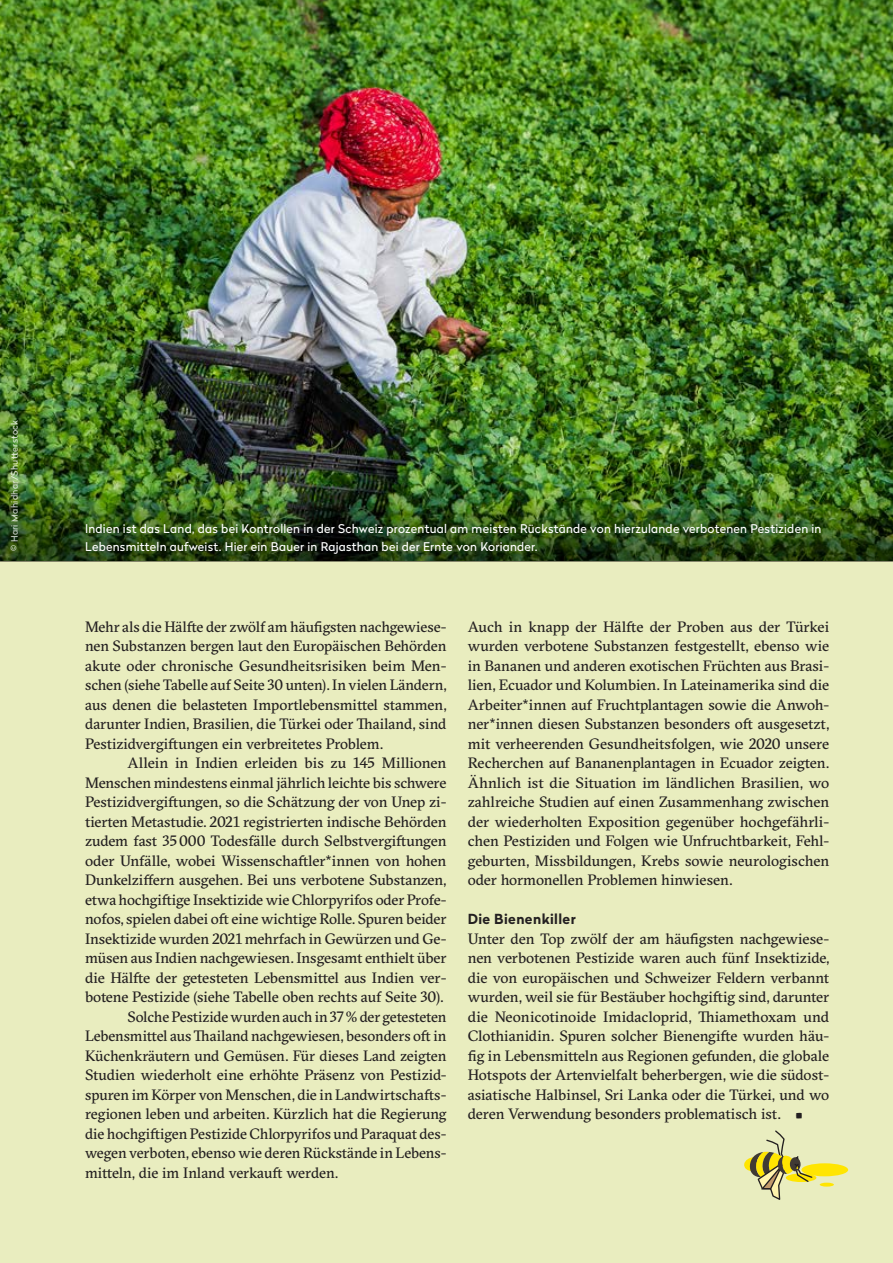
<style>
.page{position:relative;width:893px;height:1263px;background:#e9edbf}
.page>*{position:absolute;margin:0;border:0;box-sizing:border-box;transform-origin:0 0}
.t1{font:15px/19.5px "GT Sectra";letter-spacing:-.01em;color:#231f20;text-align:justify}
.t2{font:700 13.8px "Radikal";letter-spacing:.03em;color:#231f20}
.t3{font:12px/17.7px "Radikal";letter-spacing:.02em;color:#fff}
.t4{font:9px "Radikal";letter-spacing:.03em;color:#fff}
</style>
<div class="page">
<img style="left:0;top:0;width:893px;height:472px">
<img style="left:0;top:472px;width:893px;height:89px">
<div style="left:801px;top:1163px;width:47px;height:13px;background:#ffe501;border-radius:50%"></div>
<div style="left:786px;top:1173px;width:30px;height:9px;background:#ffe501;border-radius:50%"></div>
<hr style="left:820px;top:1183px;width:14px;height:3px;background:#ffe501;border-radius:50%">
<svg style="left:744px;top:1130px;width:69px;height:70px"></svg>
<p class="t4" style="left:8px;top:551px;width:133px;rotate:-90deg">© Hari Mahidhar/Shutterstock</p>
<p class="t3" style="left:85px;top:519px;width:738px">Indien ist das Land, das bei Kontrollen in der Schweiz prozentual am meisten Rückstände von hierzulande verbotenen Pestiziden in<br>Lebensmitteln aufweist. Hier ein Bauer in Rajasthan bei der Ernte von Koriander.</p>
<p class="t1" style="left:85px;top:617px;width:363px">Mehr als die Hälfte der zwölf am häufigsten nachgewiese&shy;nen Substanzen bergen laut den Europäischen Behörden akute oder chronische Gesundheitsrisiken beim Men&shy;schen (siehe Tabelle auf Seite 30 unten). In vielen Ländern, aus denen die belasteten Importlebensmittel stammen, darunter Indien, Brasilien, die Türkei oder Thailand, sind Pestizidvergiftungen ein verbreitetes Problem.</p>
<p class="t1" style="left:128px;top:753px;width:320px">Allein in Indien erleiden bis zu 145 Millionen</p>
<p class="t1" style="left:85px;top:773px;width:363px">Menschen mindestens einmal jährlich leichte bis schwere</p>
<p class="t1" style="left:85px;top:792px;width:363px">Pestizidvergiftungen, so die Schätzung der von Unep zi-</p>
<p class="t1" style="left:85px;top:812px;width:363px">tierten Metastudie. 2021 registrierten indische Behörden</p>
<p class="t1" style="left:85px;top:831px;width:363px">zudem fast 35000 Todesfälle durch Selbstvergiftungen</p>
<p class="t1" style="left:85px;top:851px;width:363px">oder Unfälle, wobei Wissenschaftler*innen von hohen</p>
<p class="t1" style="left:85px;top:870px;width:363px">Dunkelziffern ausgehen. Bei uns verbotene Substanzen,</p>
<p class="t1" style="left:85px;top:890px;width:363px">etwa hochgiftige Insektizide wie Chlorpyrifos oder Profe-</p>
<p class="t1" style="left:85px;top:909px;width:363px">nofos, spielen dabei oft eine wichtige Rolle. Spuren beider</p>
<p class="t1" style="left:85px;top:929px;width:363px">Insektizide wurden 2021 mehrfach in Gewürzen und Ge-</p>
<p class="t1" style="left:85px;top:948px;width:363px">müsen aus Indien nachgewiesen. Insgesamt enthielt über</p>
<p class="t1" style="left:85px;top:968px;width:363px">die Hälfte der getesteten Lebensmittel aus Indien ver-</p>
<p class="t1" style="left:85px;top:987px;width:360px">botene Pestizide (siehe Tabelle oben rechts auf Seite 30).</p>
<p class="t1" style="left:128px;top:1007px;width:320px">Solche Pestizide wurden auch in 37% der getesteten</p>
<p class="t1" style="left:85px;top:1026px;width:363px">Lebensmittel aus Thailand nachgewiesen, besonders oft in</p>
<p class="t1" style="left:85px;top:1046px;width:363px">Küchenkräutern und Gemüsen. Für dieses Land zeigten</p>
<p class="t1" style="left:85px;top:1065px;width:363px">Studien wiederholt eine erhöhte Präsenz von Pestizid-</p>
<p class="t1" style="left:85px;top:1085px;width:363px">spuren im Körper von Menschen, die in Landwirtschafts-</p>
<p class="t1" style="left:85px;top:1104px;width:363px">regionen leben und arbeiten. Kürzlich hat die Regierung</p>
<p class="t1" style="left:85px;top:1124px;width:363px">die hochgiftigen Pestizide Chlorpyrifos und Paraquat des-</p>
<p class="t1" style="left:85px;top:1143px;width:363px">wegen verboten, ebenso wie deren Rückstände in Lebens-</p>
<p class="t1" style="left:85px;top:1163px;width:255px">mitteln, die im Inland verkauft werden.</p>
<p class="t1" style="left:468px;top:617px;width:363px">Auch in knapp der Hälfte der Proben aus der Türkei wurden verbotene Substanzen festgestellt, ebenso wie in Bananen und anderen exotischen Früchten aus Brasi&shy;lien, Ecuador und Kolumbien. In Lateinamerika sind die Arbeiter*innen auf Fruchtplantagen sowie die Anwoh&shy;ner*innen diesen Substanzen besonders oft ausgesetzt, mit verheerenden Gesundheitsfolgen, wie 2020 unsere Recherchen auf Bananenplantagen in Ecuador zeigten.<br>Ähnlich ist die Situation im ländlichen Brasilien, wo zahlreiche Studien auf einen Zusammenhang zwischen der wiederholten Exposition gegenüber hochgefährli&shy;chen Pestiziden und Folgen wie Unfruchtbarkeit, Fehl&shy;geburten, Missbildungen, Krebs sowie neurologischen oder hormonellen Problemen hinwiesen.</p>
<p class="t2" style="left:468px;top:909px;width:110px">Die Bienenkiller</p>
<p class="t1" style="left:468px;top:929px;width:363px">Unter den Top zwölf der am häufigsten nachgewiese&shy;nen verbotenen Pestizide waren auch fünf Insektizide, die von europäischen und Schweizer Feldern verbannt wurden, weil sie für Bestäuber hochgiftig sind, darunter die Neonicotinoide Imidacloprid, Thiamethoxam und Clothianidin. Spuren solcher Bienengifte wurden häu&shy;fig in Lebensmitteln aus Regionen gefunden, die globale Hotspots der Artenvielfalt beherbergen, wie die südost&shy;asiatische Halbinsel, Sri Lanka oder die Türkei, und wo deren Verwendung besonders problematisch ist.</p>
</div>
